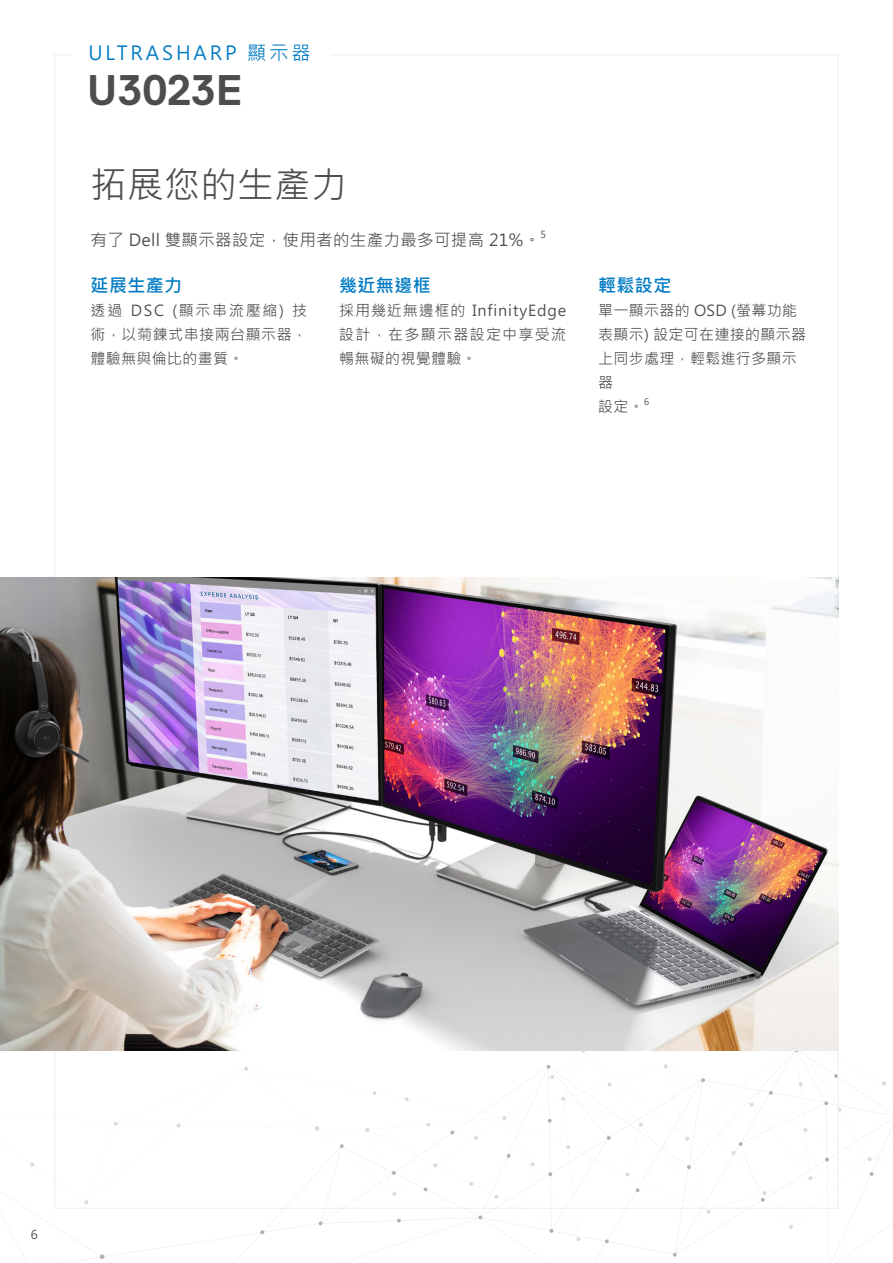
<style>
.page{position:relative;width:893px;height:1263px;background:#fff}
.page>*{position:absolute;margin:0;border:0;box-sizing:border-box;transform-origin:0 0}
.t1{font:700 42.75px "Dell Replica";color:#4d4d4f}
.Page_Title_24___28_8{font:36px "Microsoft Jheng Hei";letter-spacing:.02em;color:#4d4d4f}
.t2{font:19.2px "Microsoft Jheng Hei";letter-spacing:.15em;color:#007bc3}
.Blue_Header_12_14{font:700 18px "Microsoft Jheng Hei";letter-spacing:.02em;color:#007bc3}
.Under_header_11_16{font:16.5px "Microsoft Jheng Hei";letter-spacing:.02em;color:#4d4d4f}
.Body_10_16{font:15px/24px "Microsoft Jheng Hei";letter-spacing:.025em;color:#4d4d4f;text-align:justify}
.t3{font:12px "Microsoft Jheng Hei";color:#4d4d4f}
.Under_header_11_16-2{font:9.6px "Microsoft Jheng Hei";color:#4d4d4f}
.Body_10_16-2{font:8.7px "Microsoft Jheng Hei";color:#4d4d4f}
</style>
<div class="page">
<svg style="left:0;top:1050px;width:893px;height:213px"></svg>
<svg style="left:673px;top:1253px;width:4px;height:4px"></svg>
<svg style="left:769px;top:1091px;width:4px;height:4px"></svg>
<svg style="left:834px;top:1074px;width:3px;height:4px"></svg>
<svg style="left:825px;top:1157px;width:4px;height:5px"></svg>
<svg style="left:824px;top:1101px;width:4px;height:4px"></svg>
<svg style="left:701px;top:1078px;width:4px;height:4px"></svg>
<svg style="left:546px;top:1065px;width:4px;height:4px"></svg>
<svg style="left:605px;top:1239px;width:4px;height:4px"></svg>
<svg style="left:548px;top:1172px;width:4px;height:4px"></svg>
<svg style="left:392px;top:1171px;width:4px;height:4px"></svg>
<svg style="left:260px;top:1230px;width:4px;height:4px"></svg>
<svg style="left:100px;top:1254px;width:4px;height:5px"></svg>
<svg style="left:549px;top:1229px;width:5px;height:4px"></svg>
<svg style="left:607px;top:1136px;width:4px;height:4px"></svg>
<svg style="left:761px;top:1191px;width:5px;height:11px"></svg>
<svg style="left:318px;top:1221px;width:5px;height:4px"></svg>
<svg style="left:340px;top:1144px;width:4px;height:4px"></svg>
<svg style="left:450px;top:1130px;width:4px;height:4px"></svg>
<svg style="left:478px;top:1215px;width:4px;height:4px"></svg>
<svg style="left:397px;top:1218px;width:4px;height:4px"></svg>
<svg style="left:687px;top:1165px;width:4px;height:4px"></svg>
<svg style="left:731px;top:1142px;width:12px;height:13px"></svg>
<svg style="left:870px;top:1172px;width:4px;height:4px"></svg>
<svg style="left:636px;top:1188px;width:4px;height:4px"></svg>
<svg style="left:507px;top:1154px;width:4px;height:4px"></svg>
<svg style="left:548px;top:1119px;width:4px;height:4px"></svg>
<svg style="left:424px;top:1187px;width:4px;height:4px"></svg>
<img style="left:0;top:577px;width:839px;height:473px">
<p class="t2" style="left:88px;top:41px;width:224px">ULTRASHARP 顯示器</p>
<h1 class="t1" style="left:87px;top:67px;width:158px">U3023E</h1>
<p class="Page_Title_24___28_8" style="left:91px;top:162px;width:258px">拓展您的生產力</p>
<p class="Under_header_11_16" style="left:91px;top:230px;width:451px">有了 Dell 雙顯示器設定，使用者的生產力最多可提高 21%。</p>
<p class="Under_header_11_16-2" style="left:541px;top:229px;width:7px">5</p>
<p class="Blue_Header_12_14" style="left:91px;top:274px;width:93px">延展生產力</p>
<p class="Body_10_16" style="left:91px;top:298px;width:218px">透過 DSC (顯示串流壓縮) 技術，以菊鍊式串接兩台顯示器，體驗無與倫比的畫質。</p>
<p class="Blue_Header_12_14" style="left:339px;top:274px;width:93px">幾近無邊框</p>
<p class="Body_10_16" style="left:339px;top:298px;width:229px">採用幾近無邊框的 InfinityEdge設計，在多顯示器設定中享受流暢無礙的視覺體驗。</p>
<p class="Blue_Header_12_14" style="left:598px;top:274px;width:75px">輕鬆設定</p>
<p class="Body_10_16" style="left:598px;top:298px;width:209px;text-align:left">單一顯示器的 OSD (螢幕功能表顯示) 設定可在連接的顯示器上同步處理，輕鬆進行多顯示器<br>設定。</p>
<p class="Body_10_16-2" style="left:644px;top:396px;width:7px">6</p>
<p class="t3" style="left:31px;top:1227px;width:8px">6</p>
</div>
